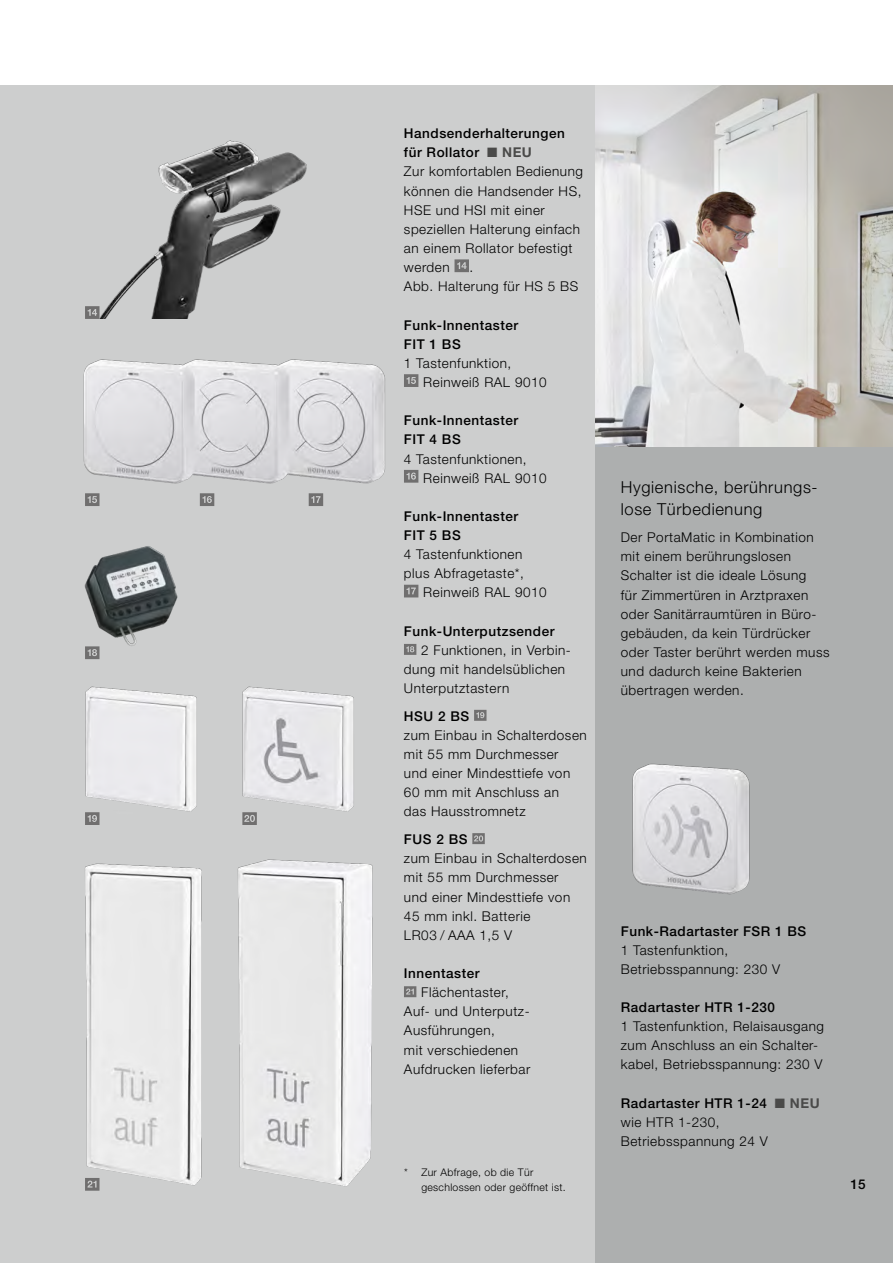
<style>
.page{position:relative;width:893px;height:1263px;background:#fff}
.page>*{position:absolute;margin:0;border:0;box-sizing:border-box;transform-origin:0 0}
.t1{font:300 16.5px/21.3px "Hoermann Helvetica Neue";letter-spacing:.04em;color:#000}
.t2{font:300 13.5px/19.2px "Hoermann Helvetica Neue";letter-spacing:.04em;color:#000}
.t3{font:500 13.5px/19.2px "Hoermann Helvetica Neue";letter-spacing:.04em;color:#000}
.t4{font:300 10.5px/14.9px "Hoermann Helvetica Neue";letter-spacing:.03em;color:#000}
.s1{font-weight:500}
.s2{font-weight:700;color:#4a4a49}
</style>
<div class="page">
<div style="left:0;top:85px;width:893px;height:1178px;background:#cdcece"></div>
<div style="left:595px;top:85px;width:298px;height:1178px;background:#adafaf"></div>
<img style="left:99px;top:140px;width:208px;height:179px">
<img style="left:595px;top:85px;width:298px;height:361px">
<svg style="left:454px;top:259px;width:15px;height:13px"></svg>
<svg style="left:404px;top:374px;width:14px;height:13px"></svg>
<svg style="left:404px;top:470px;width:14px;height:13px"></svg>
<svg style="left:404px;top:585px;width:14px;height:12px"></svg>
<svg style="left:404px;top:644px;width:12px;height:11px"></svg>
<svg style="left:474px;top:710px;width:12px;height:11px"></svg>
<svg style="left:472px;top:833px;width:13px;height:11px"></svg>
<svg style="left:404px;top:986px;width:12px;height:11px"></svg>
<img style="left:242px;top:686px;width:112px;height:126px">
<img style="left:84px;top:546px;width:94px;height:108px">
<img style="left:83px;top:359px;width:303px;height:141px">
<svg style="left:85px;top:306px;width:14px;height:13px"></svg>
<svg style="left:85px;top:493px;width:14px;height:13px"></svg>
<svg style="left:200px;top:493px;width:14px;height:13px"></svg>
<img style="left:237px;top:859px;width:136px;height:327px">
<img style="left:85px;top:686px;width:112px;height:133px">
<img style="left:85px;top:863px;width:117px;height:328px">
<svg style="left:309px;top:493px;width:14px;height:13px"></svg>
<img style="left:632px;top:763px;width:118px;height:132px">
<svg style="left:85px;top:646px;width:14px;height:13px"></svg>
<svg style="left:85px;top:812px;width:14px;height:13px"></svg>
<svg style="left:242px;top:812px;width:15px;height:13px"></svg>
<svg style="left:85px;top:1178px;width:14px;height:13px"></svg>
<p class="t2" style="left:404px;top:123px;width:181px"><span class="s1">Handsenderhalterungen für Rollator</span> <span class="s2">■ NEU<br></span>Zur komfortablen Bedienung können die Handsender HS,<br>HSE und HSI mit einer speziellen Halterung einfach an einem Rollator befestigt werden</p>
<p class="t2" style="left:404px;top:257px;width:176px;text-indent:66px">.<br>Abb. Halterung für HS 5 BS</p>
<p class="t3" style="left:404px;top:314px;width:116px">Funk-Innentaster<br>FIT 1 BS</p>
<p class="t2" style="left:423px;top:352px;width:125px;text-indent:-19px">1 Tastenfunktion,<br>Reinweiß RAL 9010</p>
<p class="t3" style="left:404px;top:410px;width:116px">Funk-Innentaster<br>FIT 4 BS</p>
<p class="t2" style="left:423px;top:448px;width:125px;text-indent:-19px">4 Tastenfunktionen,<br>Reinweiß RAL 9010</p>
<p class="t3" style="left:404px;top:506px;width:116px">Funk-Innentaster<br>FIT 5 BS</p>
<p class="t2" style="left:404px;top:544px;width:120px">4 Tastenfunktionen</p>
<p class="t2" style="left:404px;top:563px;width:121px">plus Abfragetaste*,</p>
<p class="t2" style="left:423px;top:582px;width:125px">Reinweiß RAL 9010</p>
<p class="t3" style="left:404px;top:620px;width:152px">Funk-Unterputzsender</p>
<p class="t2" style="left:404px;top:639px;width:168px;text-indent:17px">2 Funktionen, in Verbin&shy;dung mit handelsüblichen<br>Unterputztastern</p>
<p class="t3" style="left:404px;top:705px;width:67px">HSU 2 BS</p>
<p class="t2" style="left:404px;top:725px;width:184px">zum Einbau in Schalterdosen mit 55 mm Durchmesser<br>und einer Mindesttiefe von<br>60 mm mit Anschluss an<br>das Hausstromnetz</p>
<p class="t3" style="left:404px;top:829px;width:65px">FUS 2 BS</p>
<p class="t2" style="left:404px;top:848px;width:184px">zum Einbau in Schalterdosen mit 55 mm Durchmesser<br>und einer Mindesttiefe von<br>45 mm inkl. Batterie<br>LR03 / AAA 1,5 V</p>
<p class="t3" style="left:404px;top:963px;width:77px">Innentaster</p>
<p class="t2" style="left:404px;top:982px;width:128px;text-indent:17px">Flächentaster,<br>Auf- und Unterputz--<br>Ausführungen,<br>mit verschiedenen<br>Aufdrucken lieferbar</p>
<p class="t1" style="left:621px;top:476px;width:198px">Hygienische, berührungs&shy;lose Türbedienung</p>
<p class="t2" style="left:621px;top:527px;width:210px">Der PortaMatic in Kombination mit einem berührungslosen<br>Schalter ist die ideale Lösung<br>für Zimmertüren in Arztpraxen oder Sanitärraumtüren in Büro&shy;gebäuden, da kein Türdrücker oder Taster berührt werden muss und dadurch keine Bakterien übertragen werden.</p>
<p class="t3" style="left:621px;top:920px;width:187px">Funk-Radartaster FSR 1 BS</p>
<p class="t2" style="left:621px;top:939px;width:161px">1 Tastenfunktion,<br>Betriebsspannung: 230 V</p>
<p class="t3" style="left:621px;top:997px;width:156px">Radartaster HTR 1-230</p>
<p class="t2" style="left:621px;top:1016px;width:205px">1 Tastenfunktion, Relaisausgang zum Anschluss an ein Schalter&shy;kabel, Betriebsspannung: 230 V</p>
<p class="t2" style="left:621px;top:1092px;width:200px"><span class="s1">Radartaster HTR 1-24</span> <span class="s2">■ NEU </span>wie HTR 1-230,<br>Betriebsspannung 24 V</p>
<p class="t4" style="left:421px;top:1164px;width:146px;text-indent:-17px">* Zur Abfrage, ob die Tür geschlossen oder geöffnet ist.</p>
<p class="t3" style="left:850px;top:1173px;width:17px">15</p>
</div>
